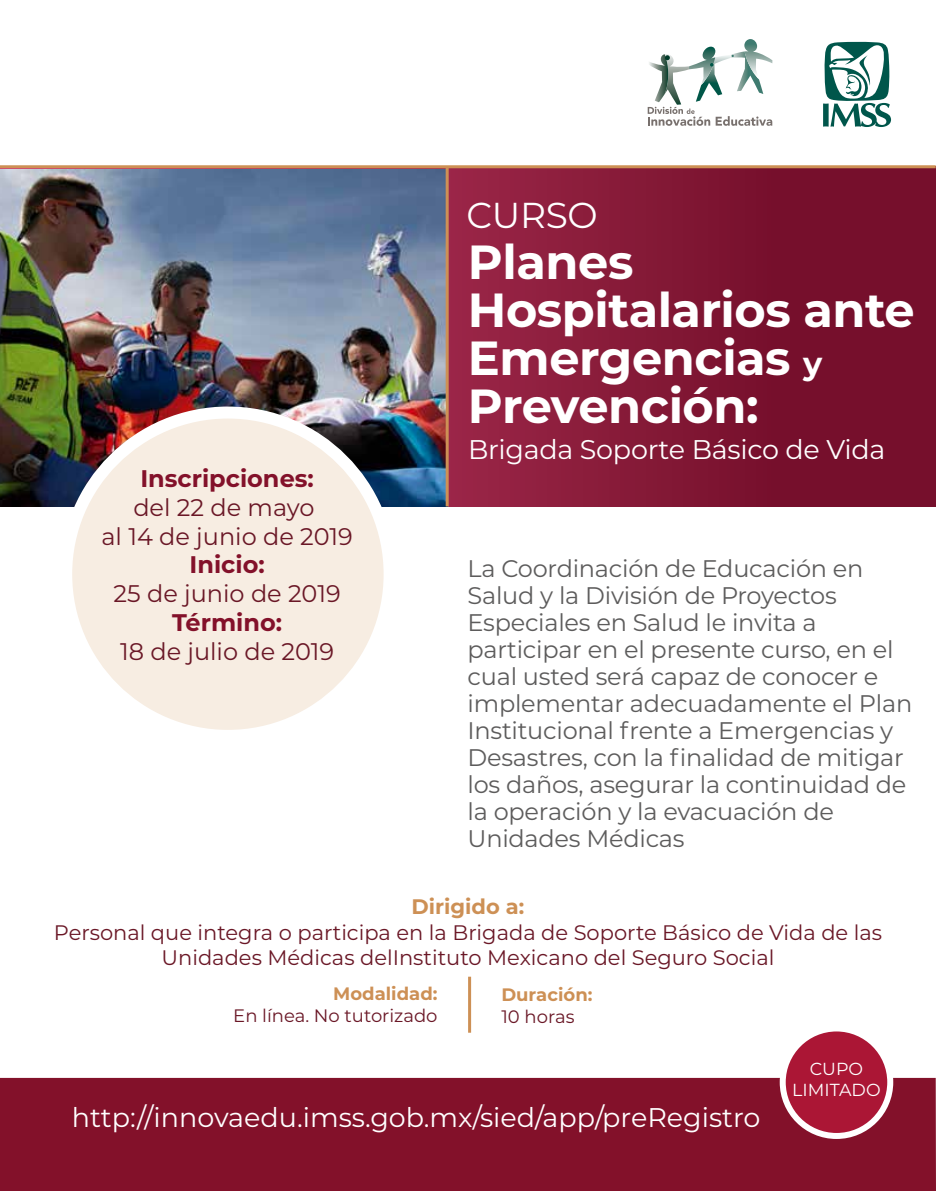
<style>
.page{position:relative;width:936px;height:1191px;background:#fff}
.page>*{position:absolute;margin:0;border:0;box-sizing:border-box;transform-origin:0 0}
.t1{font:700 47.85px/47.8px "Montserrat";letter-spacing:-.01em;color:#fff}
.t2{font:36px "Montserrat";letter-spacing:-.01em;color:#fff}
.t3{font:27px "Montserrat";color:#fff}
.t4{font:24px/27px "Montserrat";letter-spacing:-.01em;color:#5d5c5c}
.t5{font:24px/28.8px "Montserrat";color:#6a1726;text-align:center}
.t6{font:700 24px "Montserrat";color:#83112a}
.t7{font:21px/25.2px "Montserrat";color:#6a1726;text-align:center}
.t8{font:700 21px "Montserrat";color:#cd9055}
.t9{font:18px "Montserrat";color:#6a1726}
.t10{font:700 18px "Montserrat";color:#cd9055}
.t11{font:17.4px/20.9px "Montserrat";color:#fff;text-align:center}
.s1{font-size:32.1px}
</style>
<div class="page">
<div style="left:0;top:1078px;width:935px;height:113px;background:#83112a"></div>
<hr style="left:468px;top:976px;width:3px;height:56px;background:#cd9055">
<svg style="left:0;top:168px;width:935px;height:338px;background:#821735"></svg>
<img style="left:1px;top:169px;width:444px;height:337px">
<div style="left:66px;top:412px;width:323px;height:324px;background:#f7ede2;border-radius:50%"></div>
<div style="left:60px;top:406px;width:335px;height:336px;border:12px solid #fff;border-radius:50%"></div>
<div style="left:782px;top:1028px;width:108px;height:108px;background:#ab1635;border-radius:50%"></div>
<div style="left:779px;top:1025px;width:114px;height:114px;border:6px solid #fff;border-radius:50%"></div>
<hr style="left:0;top:165px;width:935px;height:3px;background:#cd9055">
<hr style="left:445px;top:167px;width:3px;height:339px;background:#cd9055">
<svg style="left:823px;top:42px;width:68px;height:85px"></svg>
<svg style="left:647px;top:39px;width:125px;height:87px"></svg>
<h2 class="t2" style="left:466px;top:191px;width:133px">CURSO</h2>
<h1 class="t1" style="left:468px;top:236px;width:448px">Planes<br>Hospitalarios ante<br>Emergencias <span class="s1">y<br></span>Prevención:</h1>
<p class="t6" style="left:140px;top:461px;width:175px">Inscripciones:</p>
<p class="t5" style="left:101px;top:492px;width:253px">del 22 de mayo<br>al 14 de junio de 2019</p>
<p class="t6" style="left:189px;top:547px;width:77px">Inicio:</p>
<p class="t5" style="left:114px;top:578px;width:229px">25 de junio de 2019</p>
<p class="t6" style="left:172px;top:605px;width:112px">Término:</p>
<p class="t5" style="left:120px;top:636px;width:216px">18 de julio de 2019</p>
<p class="t3" style="left:468px;top:431px;width:419px">Brigada Soporte Básico de Vida</p>
<p class="t4" style="left:467px;top:554px;width:446px">La Coordinación de Educación en Salud y la División de Proyectos Especiales en Salud le invita a participar en el presente curso, en el cual usted será capaz de conocer e implementar adecuadamente el Plan Institucional frente a Emergencias y Desastres, con la finalidad de mitigar los daños, asegurar la continuidad de la operación y la evacuación de Unidades Médicas</p>
<p class="t8" style="left:411px;top:891px;width:114px">Dirigido a:</p>
<p class="t7" style="left:54px;top:919px;width:829px">Personal que integra o participa en la Brigada de Soporte Básico de Vida de las<br>Unidades Médicas delInstituto Mexicano del Seguro Social</p>
<p class="t10" style="left:333px;top:980px;width:106px">Modalidad:</p>
<p class="t9" style="left:233px;top:1003px;width:206px">En línea. No tutorizado</p>
<p class="t10" style="left:501px;top:981px;width:93px">Duración:</p>
<p class="t9" style="left:501px;top:1004px;width:75px">10 horas</p>
<p class="t3" style="left:72px;top:1099px;width:690px">http://innovaedu.imss.gob.mx/sied/app/preRegistro</p>
<p class="t11" style="left:792px;top:1057px;width:90px">CUPO<br>LIMITADO</p>
</div>
